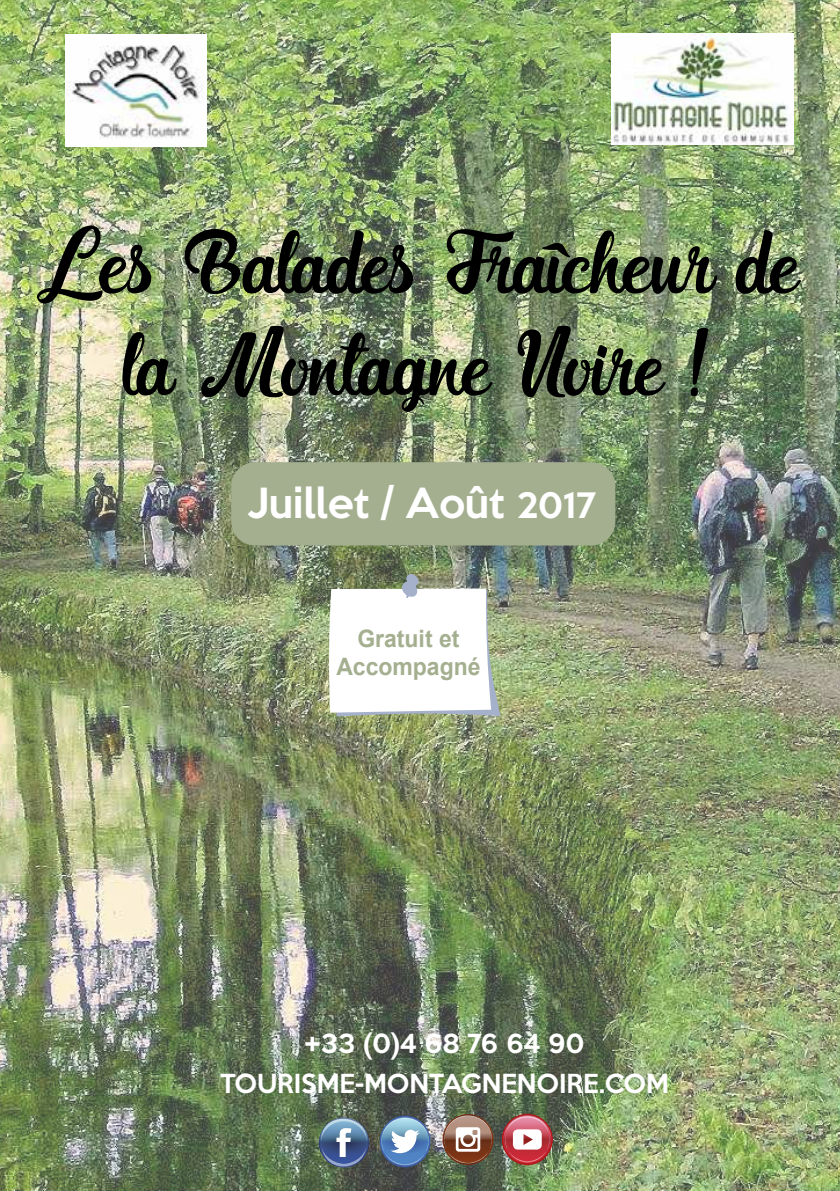
<style>
.page{position:relative;width:840px;height:1191px;background:#fff}
.page>*{position:absolute;margin:0;border:0;box-sizing:border-box;transform-origin:0 0}
.t1{font:120px/102px "Blanche de la Fontaine";color:#000;text-align:center}
.t2{font:500 38px "Keep Calm";color:#fff}
.t3{font:500 24px/40px "Keep Calm";color:#fff;text-align:center}
.t4{font:700 24px/28px "Arial";color:#a4af8f;text-align:center;scale:.96 1}
.s1{font-size:32px}
</style>
<div class="page">
<img style="left:0;top:0;width:839px;height:1191px">
<div style="left:231px;top:462px;width:384px;height:83px;background:#a4af8f;border-radius:24px"></div>
<img style="left:65px;top:35px;width:141px;height:111px">
<img style="left:611px;top:34px;width:181px;height:111px">
<svg style="left:328px;top:574px;width:172px;height:142px"></svg>
<div style="left:406px;top:574px;width:12px;height:12px;background:#a5b1cb;border-radius:5px"></div>
<svg style="left:319px;top:1117px;width:49px;height:50px;background:#657b96"></svg>
<svg style="left:443px;top:1114px;width:49px;height:50px;background:#987866"></svg>
<svg style="left:380px;top:1115px;width:49px;height:52px;background:#7998b5"></svg>
<svg style="left:502px;top:1113px;width:50px;height:52px"></svg>
<h1 class="t1" style="left:36px;top:204px;width:766px">Les Balades Fraîcheur de la Montagne Noire !</h1>
<h2 class="t2" style="left:247px;top:470px;width:350px">Juillet / Août <span class="s1">2017</span></h2>
<p class="t4" style="left:336px;top:625px;width:152px">Gratuit et<br>Accompagné</p>
<p class="t3" style="left:220px;top:1021px;width:450px">+33 (0)4 68 76 64 90<br>TOURISME-MONTAGNENOIRE.COM</p>
</div>
